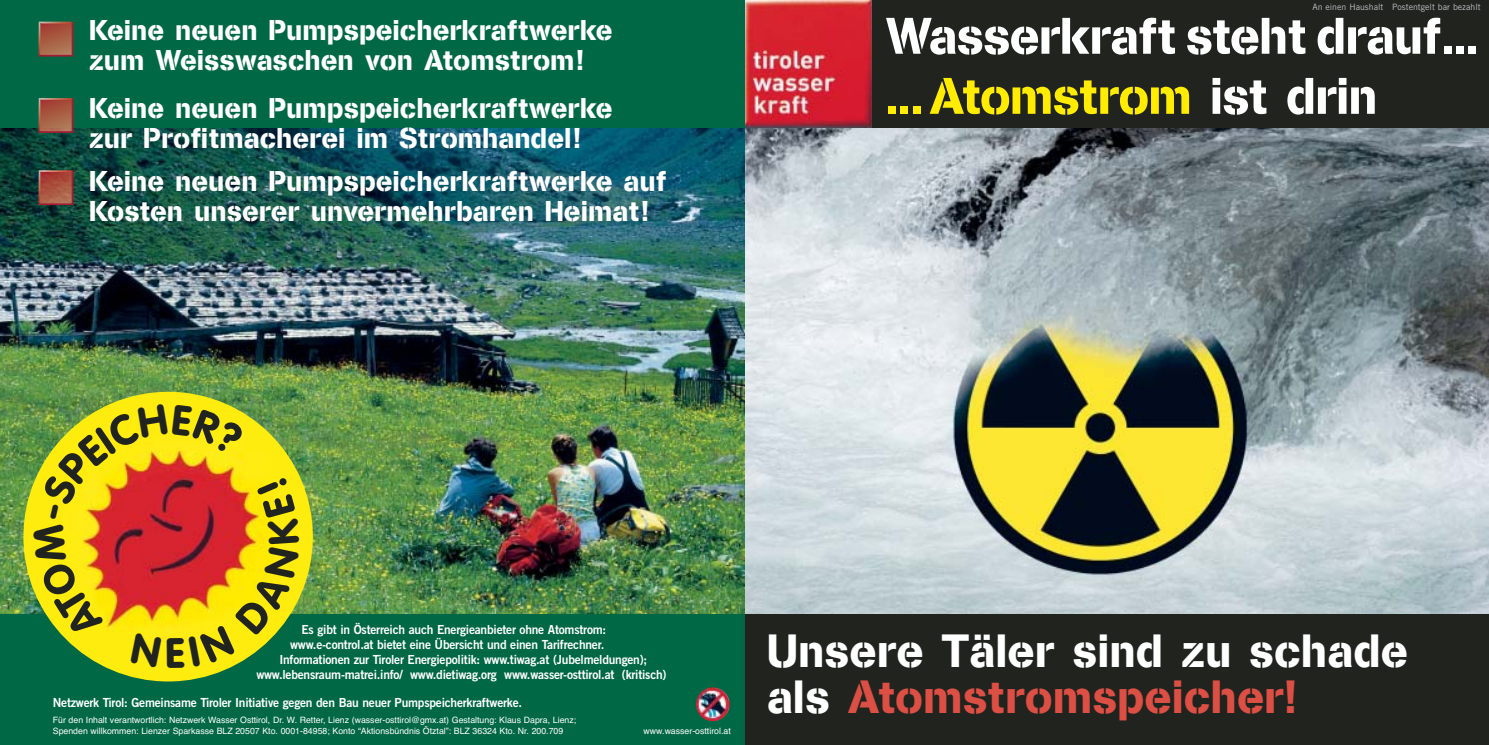
<style>
.page{position:relative;width:1489px;height:745px;background:#fff}
.page>*{position:absolute;margin:0;border:0;box-sizing:border-box;transform-origin:0 0}
.t1{font:53.75px/60px "Cargo D";letter-spacing:-.015em;color:#fff}
.t2{font:48.75px/46.2px "Cargo D";color:#fff}
.t3{font:30px/30px "Cargo D";color:#fff}
.t4{font:12.5px "Trade Gothic LT Std Bd 2";letter-spacing:-.02em;color:#fff;scale:.96 1}
.t5{font:8.75px/10.5px "Helvetica";color:#fff}
.t6{font:8.75px "Trade Gothic LT Std";color:#bcc1c2}
.s1{color:#ffec00}
.s2{color:#dc4f44}
</style>
<div class="page">
<div style="left:744px;top:0;width:744px;height:128px;background:#20231e"></div>
<img style="left:744px;top:0;width:127px;height:128px">
<div style="left:0;top:0;width:744px;height:128px;background:#006845"></div>
<img style="left:744px;top:128px;width:744px;height:485px">
<img style="left:0;top:128px;width:744px;height:485px">
<svg style="left:39px;top:22px;width:34px;height:35px"></svg>
<svg style="left:39px;top:98px;width:34px;height:35px"></svg>
<svg style="left:39px;top:170px;width:34px;height:35px"></svg>
<div style="left:744px;top:613px;width:744px;height:131px;background:#20231e"></div>
<div style="left:0;top:613px;width:744px;height:131px;background:#006845"></div>
<img style="left:23px;top:391px;width:290px;height:290px;border-radius:50%">
<img style="left:696px;top:687px;width:33px;height:33px;border-radius:50%">
<svg style="left:33px;top:403px;width:266px;height:264px;background:#d9a91d"></svg>
<h3 class="t3" style="left:89px;top:18px;width:525px">Keine neuen Pumpspeicherkraftwerke zum Weisswaschen von Atomstrom!</h3>
<h3 class="t3" style="left:89px;top:96px;width:525px">Keine neuen Pumpspeicherkraftwerke zur Profitmacherei im Stromhandel!</h3>
<h3 class="t3" style="left:89px;top:168px;width:579px">Keine neuen Pumpspeicherkraftwerke auf<br>Kosten unserer unvermehrbaren Heimat!</h3>
<p class="t6" style="left:1312px;top:4px;width:170px">An einen Haushalt Postentgelt bar bezahlt</p>
<h1 class="t1" style="left:885px;top:11px;width:594px">Wasserkraft steht drauf... <span class="s1">...Atomstrom</span> ist drin</h1>
<p class="t4" style="left:301px;top:624px;width:319px">Es gibt in Österreich auch Energieanbieter ohne Atomstrom:</p>
<p class="t4" style="left:290px;top:639px;width:329px">www.e-control.at bietet eine Übersicht und einen Tarifrechner.</p>
<p class="t4" style="left:279px;top:654px;width:384px">Informationen zur Tiroler Energiepolitik: www.tiwag.at (Jubelmeldungen);</p>
<p class="t4" style="left:256px;top:669px;width:429px">www.lebensraum-matrei.info/ www.dietiwag.org www.wasser-osttirol.at (kritisch)</p>
<p class="t4" style="left:53px;top:697px;width:490px">Netzwerk Tirol: Gemeinsame Tiroler Initiative gegen den Bau neuer Pumpspeicherkraftwerke.</p>
<p class="t5" style="left:53px;top:715px;width:525px">Für den Inhalt verantwortlich: Netzwerk Wasser Osttirol, Dr. W. Retter, Lienz (wasser-osttirol@gmx.at) Gestaltung: Klaus Dapra, Lienz;<br>Spenden willkommen: Lienzer Sparkasse BLZ 20507 Kto. 0001-84958; Konto “Aktionsbündnis Ötztal”: BLZ 36324 Kto. Nr. 200.709</p>
<p class="t5" style="left:643px;top:725px;width:89px">www.wasser-osttirol.at</p>
<h2 class="t2" style="left:767px;top:631px;width:642px">Unsere Täler sind zu schade als <span class="s2">Atomstromspeicher!</span></h2>
</div>
